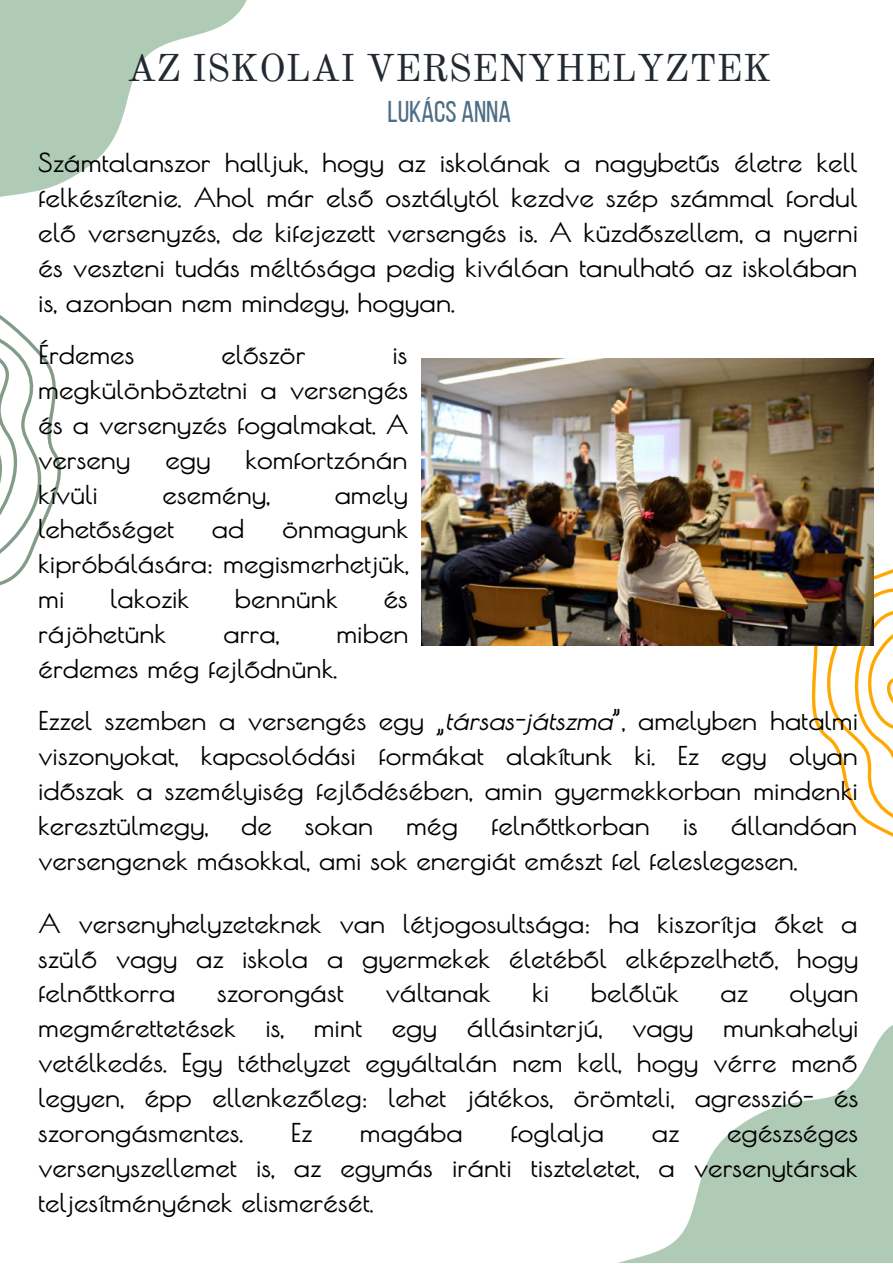
<style>
.page{position:relative;width:893px;height:1264px;background:#fff}
.page>*{position:absolute;margin:0;border:0;box-sizing:border-box;transform-origin:0 0}
.t1{font:37.95px "Old Standard";color:#232931}
.t2{font:30px "Bebas Neue";color:#4e6e84}
.t3{font:700 25.65px/34.8px "Poiret One";color:#000;text-align:justify}
.t4{font:700 25.5px/34.8px "Poiret One";color:#000;text-align:justify}
.s1{font-family:"Poiret One Bold Italics";font-weight:400}
</style>
<div class="page">
<svg style="left:809px;top:555px;width:83px;height:282px"></svg>
<svg style="left:0;top:315px;width:61px;height:271px"></svg>
<svg style="left:621px;top:1025px;width:271px;height:237px"></svg>
<svg style="left:0;top:0;width:247px;height:197px;fill:#afcbb6"></svg>
<img style="left:422px;top:358px;width:451px;height:287px">
<h1 class="t1" style="left:127px;top:45px;width:645px">AZ ISKOLAI VERSENYHELYZTEK</h1>
<p class="t2" style="left:387px;top:95px;width:125px">LUKÁCS ANNA</p>
<p class="t3" style="left:38px;top:145px;width:821px">Számtalanszor halljuk, hogy az iskolának a nagybetűs életre kell felkészítenie. Ahol már első osztálytól kezdve szép számmal fordul elő versenyzés, de kifejezett versengés is. A küzdőszellem, a nyerni és veszteni tudás méltósága pedig kiválóan tanulható az iskolában is, azonban nem mindegy, hogyan.</p>
<p class="t4" style="left:38px;top:337px;width:98px">Érdemes</p>
<p class="t4" style="left:221px;top:337px;width:85px">először</p>
<p class="t4" style="left:38px;top:337px;width:371px;text-indent:354px">is megkülönböztetni a versengés és a versenyzés fogalmakat. A verseny</p>
<p class="t4" style="left:165px;top:442px;width:47px">egy</p>
<p class="t4" style="left:245px;top:442px;width:164px">komfortzónán</p>
<p class="t4" style="left:38px;top:477px;width:61px">kívüli</p>
<p class="t4" style="left:163px;top:477px;width:109px">esemény,</p>
<p class="t4" style="left:334px;top:477px;width:75px">amely</p>
<p class="t4" style="left:38px;top:511px;width:137px">lehetőséget</p>
<p class="t4" style="left:212px;top:511px;width:34px">ad</p>
<p class="t4" style="left:38px;top:511px;width:372px;text-indent:244px">önmagunk kipróbálására: megismerhetjük, mi</p>
<p class="t4" style="left:110px;top:581px;width:81px">lakozik</p>
<p class="t4" style="left:235px;top:581px;width:104px">bennünk</p>
<p class="t4" style="left:383px;top:581px;width:26px">és</p>
<p class="t4" style="left:38px;top:616px;width:129px">rájöhetünk</p>
<p class="t4" style="left:223px;top:616px;width:57px">arra,</p>
<p class="t4" style="left:38px;top:616px;width:372px;text-indent:298px">miben érdemes még fejlődnünk.</p>
<p class="t4" style="left:38px;top:703px;width:821px">Ezzel szemben a versengés egy „<span class="s1">társas-játszma</span>”, amelyben hatalmi viszonyokat, kapcsolódási formákat alakítunk ki. Ez egy olyan időszak a személyiség fejlődésében, amin gyermekkorban mindenki keresztülmegy,</p>
<p class="t4" style="left:38px;top:808px;width:820px;text-indent:692px">állandóan versengenek másokkal, ami sok energiát emészt fel feleslegesen.</p>
<p class="t4" style="left:38px;top:905px;width:821px">A versenyhelyzeteknek van létjogosultsága: ha kiszorítja őket a szülő vagy az iskola a gyermekek életéből elképzelhető, hogy felnőttkorra</p>
<p class="t4" style="left:241px;top:808px;width:32px">de</p>
<p class="t4" style="left:305px;top:808px;width:70px">sokan</p>
<p class="t4" style="left:406px;top:808px;width:53px">még</p>
<p class="t4" style="left:491px;top:808px;width:160px">felnőttkorban</p>
<p class="t4" style="left:682px;top:808px;width:17px">is</p>
<p class="t4" style="left:38px;top:975px;width:821px;text-indent:751px">olyan megmérettetések is, mint egy állásinterjú, vagy munkahelyi vetélkedés. Egy téthelyzet egyáltalán nem kell, hogy vérre menő legyen, épp ellenkezőleg: lehet játékos, örömteli, agresszió- és szorongásmentes.</p>
<p class="t4" style="left:217px;top:975px;width:128px">szorongást</p>
<p class="t4" style="left:385px;top:975px;width:106px">váltanak</p>
<p class="t4" style="left:532px;top:975px;width:19px">ki</p>
<p class="t4" style="left:591px;top:975px;width:89px">belőlük</p>
<p class="t4" style="left:720px;top:975px;width:29px">az</p>
<p class="t4" style="left:291px;top:1114px;width:23px">Ez</p>
<p class="t4" style="left:360px;top:1114px;width:104px">magába</p>
<p class="t4" style="left:510px;top:1114px;width:95px">foglalja</p>
<p class="t4" style="left:651px;top:1114px;width:29px">az</p>
<p class="t4" style="left:38px;top:1114px;width:821px;text-indent:688px">egészséges versenyszellemet is, az egymás iránti tiszteletet, a versenytársak teljesítményének elismerését.</p>
</div>
